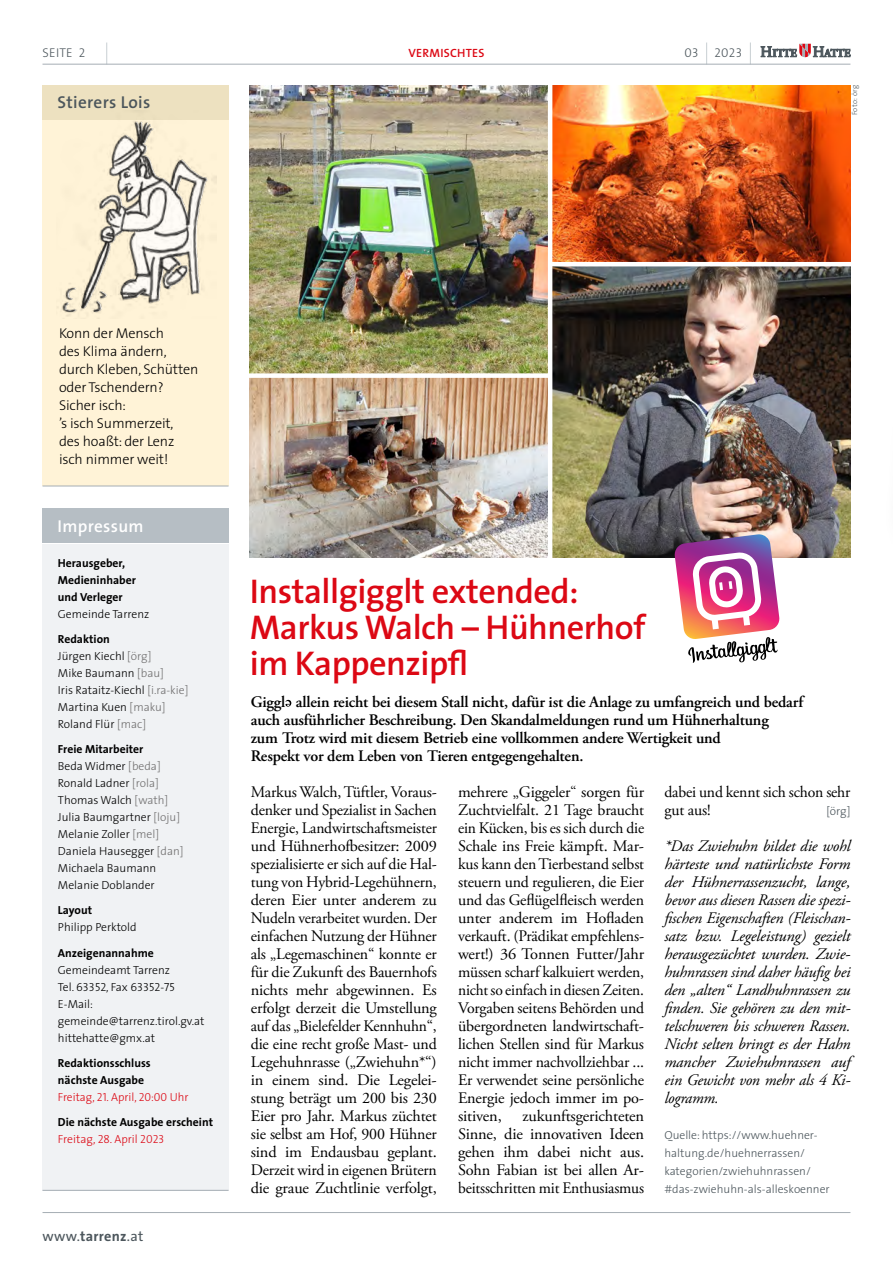
<style>
.page{position:relative;width:893px;height:1263px;background:#fff}
.page>*{position:absolute;margin:0;border:0;box-sizing:border-box;transform-origin:0 0}
.t1{font:600 34.5px/36px "The Sans";letter-spacing:-.015em;color:#dc0814}
.t2{font:600 17.25px "The Sans";letter-spacing:.02em;color:#4c565c}
.t3{font:600 17.25px "The Sans";letter-spacing:.02em;color:#fff}
.t4{font:16.05px/18px "Adobe Garamond Pro";letter-spacing:-.01em;color:#000;text-align:justify}
.t5{font:italic 16.05px/18px "Adobe Garamond Pro";letter-spacing:-.01em;color:#000;text-align:justify}
.t6{font:600 16.05px/18px "Adobe Garamond Pro";letter-spacing:-.01em;color:#000}
.t7{font:300 14.25px/18px "The Sans";letter-spacing:-.01em;color:#000}
.t8{font:14.25px "The Sans";color:#4c565c}
.t9{font:12.75px "The Sans Light Caps";letter-spacing:.02em;color:#4c565c}
.t10{font:600 12px "The Sans";letter-spacing:.02em;color:#dc0814}
.t11{font:300 11.7px/17px "The Sans";color:#000}
.t12{font:700 11.7px/17px "The Sans";color:#000}
.t13{font:300 11.7px/18px "The Sans";color:#4c565c}
.t14{font:11.7px "The Sans Light Caps";color:#000}
.t15{font:300 7.5px "The Sans";letter-spacing:.03em;color:#4c565c}
.s1{font-weight:700}
.s2{color:#706f6f}
.s3{font-family:"The Sans";font-weight:300}
.s4{font-weight:300;color:#dc0814}
.s5{font-family:"The Sans Light Caps";font-weight:400;color:#dc0814}
</style>
<div class="page">
<svg style="left:106px;top:43px;width:1px;height:21px"></svg>
<svg style="left:750px;top:43px;width:1px;height:21px"></svg>
<svg style="left:706px;top:43px;width:1px;height:21px"></svg>
<hr style="left:43px;top:64px;width:807px;height:1px;background:#a5adb4">
<hr style="left:43px;top:1212px;width:807px;height:1px;background:#a5adb4">
<svg style="left:761px;top:44px;width:89px;height:13px"></svg>
<div style="left:43px;top:544px;width:186px;height:647px;background:#f0f2f4"></div>
<div style="left:43px;top:509px;width:186px;height:34px;background:#b6bec4"></div>
<hr style="left:43px;top:1190px;width:186px;height:1px;background:#a5adb4">
<div style="left:43px;top:121px;width:186px;height:365px;background:#fff3d7"></div>
<div style="left:43px;top:85px;width:186px;height:34px;background:#ede1c0"></div>
<hr style="left:43px;top:486px;width:186px;height:1px;background:#a5adb4">
<img style="left:56px;top:119px;width:160px;height:198px">
<img style="left:552px;top:266px;width:298px;height:291px">
<img style="left:250px;top:85px;width:298px;height:288px">
<img style="left:552px;top:85px;width:298px;height:177px">
<img style="left:250px;top:378px;width:298px;height:179px">
<svg style="left:674px;top:534px;width:106px;height:129px"></svg>
<svg style="left:286px;top:700px;width:5px;height:7px"></svg>
<p class="t9" style="left:43px;top:42px;width:44px">SEITE 2</p>
<p class="t10" style="left:409px;top:43px;width:77px">VERMISCHTES</p>
<p class="t9" style="left:684px;top:42px;width:59px">03 2023</p>
<p class="t2" style="left:57px;top:88px;width:94px">Stierers Lois</p>
<p class="t7" style="left:59px;top:324px;width:141px">Konn der Mensch<br>des Klima ändern, durch Kleben, Schütten oder Tschendern?<br>Sicher isch:<br>’s isch Summerzeit,<br>des hoaßt: der Lenz isch nimmer weit!</p>
<p class="t15" style="left:848px;top:115px;width:31px;rotate:-90deg">Foto: örg</p>
<p class="t3" style="left:57px;top:512px;width:88px">Impressum</p>
<p class="t12" style="left:58px;top:554px;width:79px">Herausgeber,<br>Medieninhaber und Verleger</p>
<p class="t11" style="left:58px;top:605px;width:93px">Gemeinde Tarrenz</p>
<p class="t11" style="left:58px;top:630px;width:132px"><span class="s1">Redaktion<br></span>Jürgen Kiechl <span class="s2">[örg]<br></span>Mike Baumann <span class="s2">[bau]<br></span>Iris Rataitz-Kiechl <span class="s2">[i.ra-kie]<br></span>Martina Kuen <span class="s2">[maku]<br></span>Roland Flür <span class="s2">[mac]</span></p>
<p class="t11" style="left:58px;top:740px;width:127px"><span class="s1">Freie Mitarbeiter<br></span>Beda Widmer <span class="s2">[beda]<br></span>Ronald Ladner <span class="s2">[rola]<br></span>Thomas Walch <span class="s2">[wath]<br></span>Julia Baumgartner <span class="s2">[loju]<br></span>Melanie Zoller <span class="s2">[mel]<br></span>Daniela Hausegger <span class="s2">[dan]<br></span>Michaela Baumann<br>Melanie Doblander</p>
<p class="t12" style="left:58px;top:902px;width:36px">Layout</p>
<p class="t11" style="left:58px;top:918px;width:80px">Philipp Perktold</p>
<p class="t12" style="left:58px;top:944px;width:97px">Anzeigenannahme</p>
<p class="t11" style="left:58px;top:961px;width:114px">Gemeindeamt Tarrenz</p>
<p class="t14" style="left:58px;top:977px;width:119px"><span class="s3">Tel.</span> 63352<span class="s3">, Fax</span> 63352-75</p>
<p class="t11" style="left:58px;top:995px;width:148px">E-Mail: gemeinde@tarrenz.tirol.gv.at hittehatte@gmx.at</p>
<p class="t12" style="left:58px;top:1054px;width:132px">Redaktionsschluss nächste Ausgabe<br><span class="s4">Freitag,</span> <span class="s5">21</span><span class="s4">. April,</span> <span class="s5">20:00</span> <span class="s4">Uhr</span></p>
<p class="t12" style="left:58px;top:1113px;width:157px">Die nächste Ausgabe erscheint<br><span class="s4">Freitag,</span> <span class="s5">28</span><span class="s4">. April</span> <span class="s5">2023</span></p>
<p class="t8" style="left:43px;top:1224px;width:102px">www.<span class="s1">tarrenz</span>.at</p>
<h1 class="t1" style="left:250px;top:572px;width:397px">Installgigglt extended:<br>Markus Walch – Hühnerhof im Kappenzipfl</h1>
<p class="t6" style="left:251px;top:693px;width:554px">Giggl allein reicht bei diesem Stall nicht, dafür ist die Anlage zu umfangreich und bedarf auch ausführlicher Beschreibung. Den Skandalmeldungen rund um Hühnerhaltung<br>zum Trotz wird mit diesem Betrieb eine vollkommen andere Wertigkeit und<br>Respekt vor dem Leben von Tieren entgegengehalten.</p>
<p class="t4" style="left:251px;top:783px;width:188px">Markus Walch, Tüftler, Voraus&shy;denker und Spezialist in Sachen Energie, Landwirtschaftsmeister und Hühnerhofbesitzer: 2009 spezialisierte er sich auf die Hal&shy;tung von Hybrid-Legehühnern, deren Eier unter anderem zu Nudeln verarbeitet wurden. Der einfachen Nutzung der Hühner als „Legemaschinen“ konnte er für die Zukunft des Bauernhofs nichts mehr abgewinnen. Es erfolgt derzeit die Umstellung auf das „Bielefelder Kennhuhn“, die eine recht große Mast- und Legehuhnrasse („Zwiehuhn*“) in einem sind. Die Legelei&shy;stung beträgt um 200 bis 230<br>Eier pro Jahr. Markus züchtet sie selbst am Hof, 900 Hühner sind im Endausbau geplant.<br>Derzeit wird in eigenen Brütern die graue Zuchtlinie verfolgt,</p>
<p class="t4" style="left:458px;top:783px;width:188px">mehrere „Giggeler“ sorgen für Zuchtvielfalt. 21 Tage braucht ein Kücken, bis es sich durch die Schale ins Freie kämpft. Mar&shy;kus kann den Tierbestand selbst steuern und regulieren, die Eier und das Geflügelfleisch werden unter anderem im Hofladen verkauft. (Prädikat empfehlens&shy;wert!) 36 Tonnen Futter/Jahr müssen scharf kalkuiert werden, nicht so einfach in diesen Zeiten.<br>Vorgaben seitens Behörden und übergordneten landwirtschaft&shy;lichen Stellen sind für Markus nicht immer nachvollziehbar ...<br>Er verwendet seine persönliche Energie jedoch immer im po&shy;sitiven,</p>
<p class="t4" style="left:458px;top:1107px;width:188px;text-indent:64px">zukunftsgerichteten Sinne, die innovativen Ideen gehen ihm dabei nicht aus.<br>Sohn Fabian ist bei allen Ar&shy;beitsschritten mit Enthusiasmus</p>
<p class="t4" style="left:664px;top:783px;width:187px">dabei und kennt sich schon sehr gut aus!</p>
<p class="t13" style="left:826px;top:801px;width:26px">[örg]</p>
<p class="t5" style="left:664px;top:837px;width:188px">*Das Zwiehuhn bildet die wohl härteste und natürlichste Form der Hühnerrassenzucht, lange, bevor aus diesen Rassen die spezi&shy;fischen Eigenschaften (Fleischan&shy;satz bzw. Legeleistung) gezielt herausgezüchtet wurden. Zwie&shy;huhnrassen sind daher häufig bei den „alten“ Landhuhnrassen zu finden. Sie gehören zu den mit&shy;telschweren bis schweren Rassen.<br>Nicht selten bringt es der Hahn mancher Zwiehuhnrassen auf ein Gewicht von mehr als 4 Ki&shy;logramm.</p>
<p class="t13" style="left:664px;top:1125px;width:167px">Quelle: https://www.huehner&shy;haltung.de/huehnerrassen/ kategorien/zwiehuhnrassen/ #das-zwiehuhn-als-alleskoenner</p>
</div>
